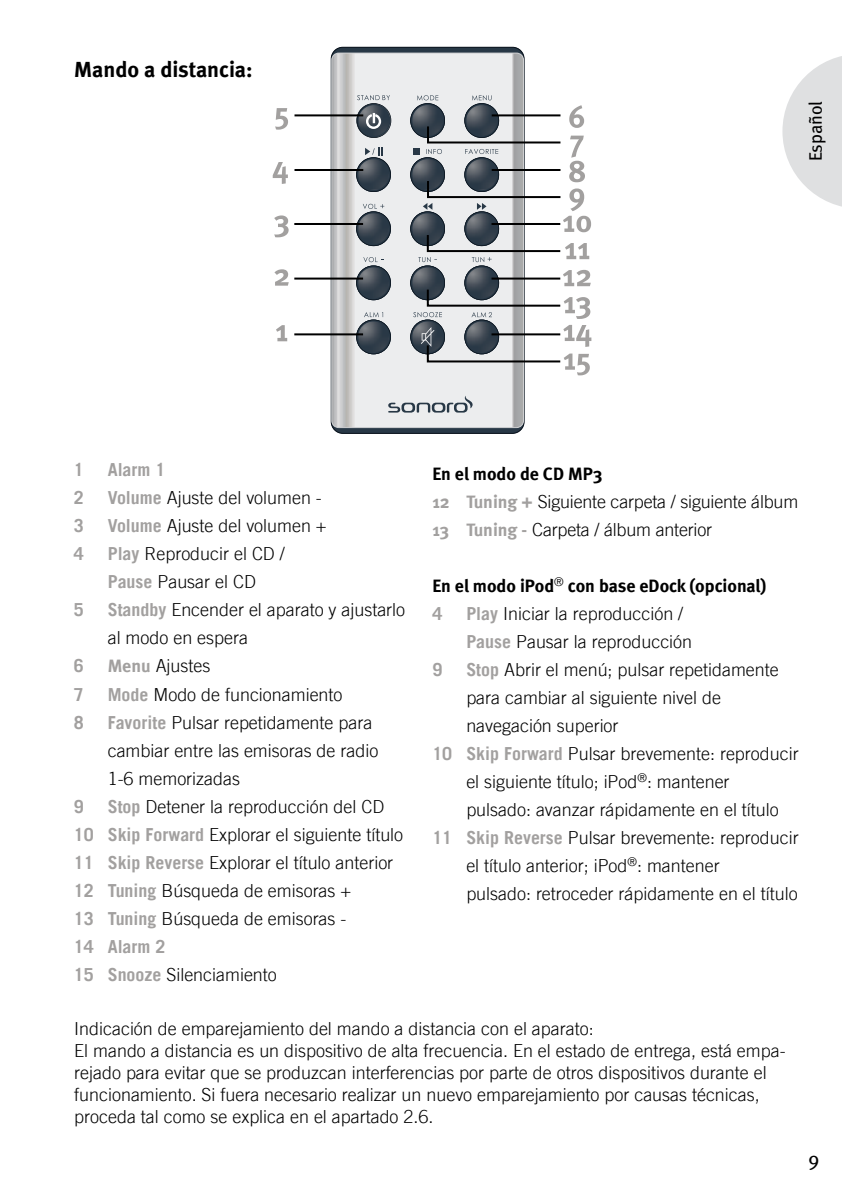
<style>
.page{position:relative;width:842px;height:1191px;background:#fff}
.page>*{position:absolute;margin:0;border:0;box-sizing:border-box;transform-origin:0 0}
.t1{font:700 22px "Meta";color:#000}
.t2{font:20px "Meta";color:#000}
.t3{font:300 18px/28px "Trade Gothic LT";color:#000}
.t4{font:700 18px "Meta";color:#000}
.t5{font:700 18px "Trade Gothic LT";color:#a2a09f}
.t6{font:18px "Meta";letter-spacing:-.005em;color:#000}
.s1{font-weight:700;color:#a2a09f}
.s2{font-family:"Meta";font-weight:700;color:#a2a09f}
</style>
<div class="page">
<svg style="left:782px;top:56px;width:60px;height:151px"></svg>
<svg style="left:330px;top:46px;width:195px;height:388px"></svg>
<svg style="left:331px;top:52px;width:193px;height:376px"></svg>
<svg style="left:356px;top:95px;width:35px;height:43px"></svg>
<svg style="left:356px;top:312px;width:35px;height:42px"></svg>
<svg style="left:356px;top:147px;width:35px;height:45px"></svg>
<svg style="left:356px;top:204px;width:35px;height:42px"></svg>
<svg style="left:356px;top:257px;width:35px;height:43px"></svg>
<hr style="left:294px;top:114px;width:69px;height:2px;background:#000">
<svg style="left:276px;top:325px;width:11px;height:16px"></svg>
<svg style="left:274px;top:269px;width:15px;height:17px"></svg>
<svg style="left:274px;top:215px;width:15px;height:22px"></svg>
<svg style="left:273px;top:162px;width:15px;height:22px"></svg>
<svg style="left:275px;top:108px;width:13px;height:22px"></svg>
<hr style="left:294px;top:169px;width:69px;height:2px;background:#000">
<hr style="left:294px;top:223px;width:69px;height:2px;background:#000">
<hr style="left:294px;top:277px;width:69px;height:2px;background:#000">
<svg style="left:410px;top:95px;width:181px;height:280px"></svg>
<hr style="left:294px;top:333px;width:69px;height:2px;background:#000">
<hr style="left:491px;top:333px;width:69px;height:2px;background:#000">
<svg style="left:388px;top:396px;width:85px;height:16px"></svg>
<p class="t1" style="left:74px;top:57px;width:180px">Mando a distancia:</p>
<p class="t6" style="left:805px;top:161px;width:62px;rotate:-90deg">Español</p>
<p class="t5" style="left:74px;top:463px;width:11px">1</p>
<p class="t5" style="left:108px;top:463px;width:59px">Alarm 1</p>
<p class="t5" style="left:74px;top:491px;width:11px">2</p>
<p class="t3" style="left:108px;top:484px;width:216px"><span class="s1">Volume</span> Ajuste del volumen -</p>
<p class="t5" style="left:74px;top:519px;width:11px">3</p>
<p class="t3" style="left:108px;top:512px;width:220px"><span class="s1">Volume</span> Ajuste del volumen +</p>
<p class="t5" style="left:74px;top:547px;width:11px">4</p>
<p class="t3" style="left:108px;top:540px;width:179px"><span class="s1">Play</span> Reproducir el CD /<br><span class="s1">Pause</span> Pausar el CD</p>
<p class="t5" style="left:74px;top:603px;width:11px">5</p>
<p class="t3" style="left:108px;top:596px;width:299px"><span class="s1">Standby</span> Encender el aparato y ajustarlo al modo en espera</p>
<p class="t5" style="left:74px;top:659px;width:11px">6</p>
<p class="t3" style="left:108px;top:652px;width:104px"><span class="s2">Menu</span> Ajustes</p>
<p class="t5" style="left:74px;top:687px;width:11px">7</p>
<p class="t3" style="left:108px;top:680px;width:236px"><span class="s1">Mode</span> Modo de funcionamiento</p>
<p class="t5" style="left:74px;top:715px;width:11px">8</p>
<p class="t3" style="left:108px;top:708px;width:272px"><span class="s1">Favorite</span> Pulsar repetidamente para cambiar entre las emisoras de radio<br>1-6 memorizadas</p>
<p class="t5" style="left:74px;top:799px;width:11px">9</p>
<p class="t3" style="left:74px;top:792px;width:331px;text-indent:34px"><span class="s1">Stop</span> Detener la reproducción del CD<br><span class="s1">10 Skip Forward</span> Explorar el siguiente título<br><span class="s1">11 Skip Reverse</span> Explorar el título anterior<br><span class="s1">12 Tuning</span> Búsqueda de emisoras +<br><span class="s1">13 Tuning</span> Búsqueda de emisoras -<br><span class="s1">14 Alarm 2<br>15 Snooze</span> Silenciamiento</p>
<p class="t4" style="left:432px;top:463px;width:172px">En el modo de CD MP3</p>
<p class="t3" style="left:432px;top:487px;width:367px"><span class="s2">12 Tuning +</span> Siguiente carpeta / siguiente álbum<br><span class="s2">13 Tuning -</span> Carpeta / álbum anterior</p>
<p class="t4" style="left:432px;top:575px;width:335px">En el modo iPod<sup>®</sup> con base eDock (opcional)</p>
<p class="t5" style="left:432px;top:606px;width:11px">4</p>
<p class="t3" style="left:466px;top:599px;width:227px"><span class="s1">Play</span> Iniciar la reproducción /<br><span class="s1">Pause</span> Pausar la reproducción</p>
<p class="t5" style="left:432px;top:662px;width:11px">9</p>
<p class="t3" style="left:466px;top:655px;width:314px"><span class="s1">Stop</span> Abrir el menú; pulsar repetidamente</p>
<p class="t3" style="left:466px;top:683px;width:256px">para cambiar al siguiente nivel de</p>
<p class="t3" style="left:466px;top:711px;width:154px">navegación superior</p>
<p class="t3" style="left:432px;top:740px;width:368px"><span class="s1">10 Skip Forward</span> Pulsar brevemente: reproducir</p>
<p class="t3" style="left:466px;top:767px;width:265px">el siguiente título; iPod<sup>®</sup>: mantener</p>
<p class="t3" style="left:466px;top:795px;width:314px">pulsado: avanzar rápidamente en el título</p>
<p class="t3" style="left:432px;top:824px;width:368px"><span class="s1">11 Skip Reverse</span> Pulsar brevemente: reproducir</p>
<p class="t3" style="left:466px;top:851px;width:255px">el título anterior; iPod<sup>®</sup>: mantener</p>
<p class="t3" style="left:466px;top:879px;width:333px">pulsado: retroceder rápidamente en el título</p>
<p class="t3" style="left:74px;top:1017px;width:713px;line-height:22px">Indicación de emparejamiento del mando a distancia con el aparato:<br>El mando a distancia es un dispositivo de alta frecuencia. En el estado de entrega, está empa&shy;rejado para evitar que se produzcan interferencias por parte de otros dispositivos durante el funcionamiento. Si fuera necesario realizar un nuevo emparejamiento por causas técnicas, proceda tal como se explica en el apartado 2.6.</p>
<p class="t2" style="left:808px;top:1148px;width:12px">9</p>
</div>
